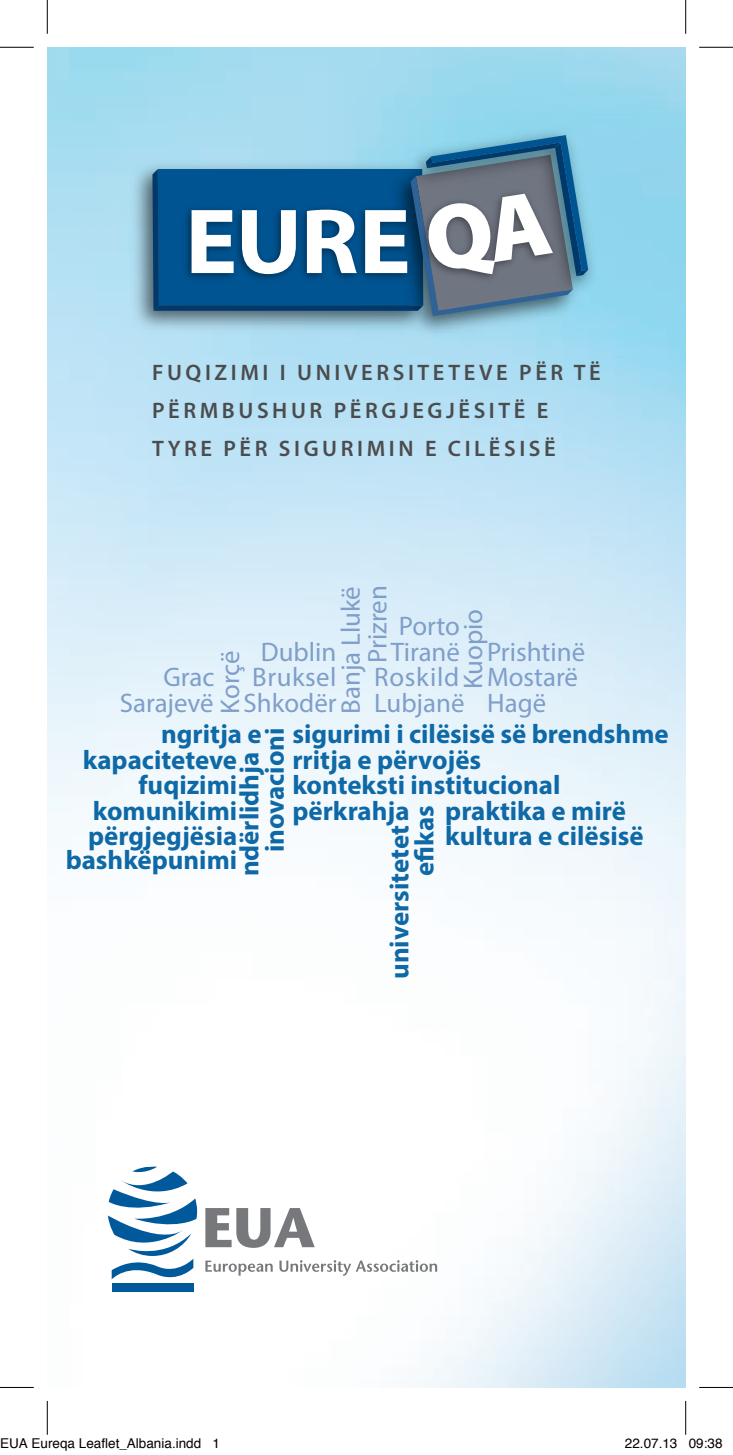
<style>
.page{position:relative;width:733px;height:1455px;background:#fff}
.page>*{position:absolute;margin:0;border:0;box-sizing:border-box;transform-origin:0 0}
.t1{font:700 93.15px "Myriad Pro";color:#fff;scale:1.05 1}
.t2{font:700 26.78px/51.1px "Myriad Pro";color:#0e69a6;text-align:right}
.t3{font:26.78px/25.4px "Myriad Pro";color:#7f9eca}
.t4{font:26.78px "Myriad Pro";letter-spacing:.02em;color:#7f9eca}
.t5{font:600 22.5px/37.6px "Myriad Pro";letter-spacing:.16em;color:#4b4c4d}
.t6{font:13.5px "Helvetica";color:#000}
</style>
<div class="page">
<img style="left:47px;top:47px;width:638px;height:1340px">
<img style="left:124px;top:155px;width:258px;height:184px">
<img style="left:382px;top:316px;width:204px;height:28px">
<img style="left:399px;top:119px;width:205px;height:183px">
<svg style="left:205px;top:1260px;width:67px;height:15px"></svg>
<svg style="left:279px;top:1259px;width:158px;height:16px"></svg>
<svg style="left:205px;top:1207px;width:109px;height:40px"></svg>
<div style="left:112px;top:1283px;width:81px;height:8px;background:#00599b"></div>
<svg style="left:108px;top:1164px;width:90px;height:119px"></svg>
<hr style="left:0;top:47px;width:34px;height:1px;background:#000">
<hr style="left:699px;top:47px;width:33px;height:1px;background:#000">
<hr style="left:0;top:1386px;width:34px;height:1px;background:#000">
<hr style="left:699px;top:1386px;width:33px;height:1px;background:#000">
<hr style="left:47px;top:0;width:1px;height:34px;background:#000">
<hr style="left:47px;top:1400px;width:1px;height:34px;background:#000">
<hr style="left:685px;top:0;width:1px;height:34px;background:#000">
<hr style="left:685px;top:1400px;width:1px;height:34px;background:#000">
<svg style="left:414px;top:847px;width:19px;height:14px"></svg>
<svg style="left:152px;top:135px;width:436px;height:181px;background:#376b90"></svg>
<h1 class="t1" style="left:185px;top:189px;width:216px">EURE</h1>
<p class="t5" style="left:152px;top:353px;width:450px">FUQIZIMI I UNIVERSITETEVE PËR TË<br>PËRMBUSHUR PËRGJEGJËSITË E<br>TYRE PËR SIGURIMIN E CILËSISË</p>
<p class="t3" style="left:337px;top:713px;width:129px;rotate:-90deg">Banja Llukë</p>
<p class="t3" style="left:364px;top:663px;width:79px;rotate:-90deg">Prizren</p>
<p class="t3" style="left:460px;top:689px;width:82px;rotate:-90deg">Kuopio</p>
<p class="t3" style="left:398px;top:613px;width:63px">Porto</p>
<p class="t3" style="left:390px;top:638px;width:196px">Tiranë Prishtinë</p>
<p class="t3" style="left:260px;top:639px;width:77px">Dublin</p>
<p class="t3" style="left:217px;top:713px;width:65px;rotate:-90deg">Korçë</p>
<p class="t4" style="left:252px;top:660px;width:86px">Bruksel</p>
<p class="t3" style="left:374px;top:664px;width:92px">Roskild<br>Lubjanë</p>
<p class="t3" style="left:163px;top:664px;width:52px">Grac</p>
<p class="t3" style="left:487px;top:664px;width:92px">Mostarë</p>
<p class="t3" style="left:243px;top:689px;width:94px">Shkodër</p>
<p class="t3" style="left:120px;top:689px;width:95px">Sarajevë</p>
<p class="t3" style="left:487px;top:689px;width:60px">Hagë</p>
<p class="t2" style="left:161px;top:708px;width:102px">ngritja e</p>
<p class="t2" style="left:248px;top:852px;width:126px;rotate:-90deg">inovacioni</p>
<p class="t2" style="left:83px;top:733px;width:156px">kapaciteteve</p>
<p class="t2" style="left:223px;top:876px;width:126px;rotate:-90deg">ndërlidhja</p>
<p class="t2" style="left:88px;top:758px;width:150px">fuqizimi përgjegjësia</p>
<p class="t2" style="left:66px;top:834px;width:173px">bashkëpunimi</p>
<p class="t2" style="left:93px;top:784px;width:146px">komunikimi</p>
<p class="t2" style="left:292px;top:708px;width:377px">sigurimi i cilësisë së brendshme</p>
<p class="t2" style="left:292px;top:733px;width:190px">rritja e përvojës</p>
<p class="t2" style="left:398px;top:875px;width:72px;rotate:-90deg">e kas</p>
<p class="t2" style="left:292px;top:758px;width:269px">konteksti institucional</p>
<p class="t2" style="left:445px;top:784px;width:182px">praktika e mirë</p>
<p class="t2" style="left:292px;top:784px;width:119px">përkrahja</p>
<p class="t2" style="left:373px;top:978px;width:155px;rotate:-90deg">universitetet</p>
<p class="t2" style="left:445px;top:809px;width:200px">kultura e cilësisë</p>
<p class="t6" style="left:0;top:1432px;width:221px">EUA Eureqa Leaflet_Albania.indd 1</p>
<p class="t6" style="left:624px;top:1432px;width:99px">22.07.13 09:38</p>
</div>
